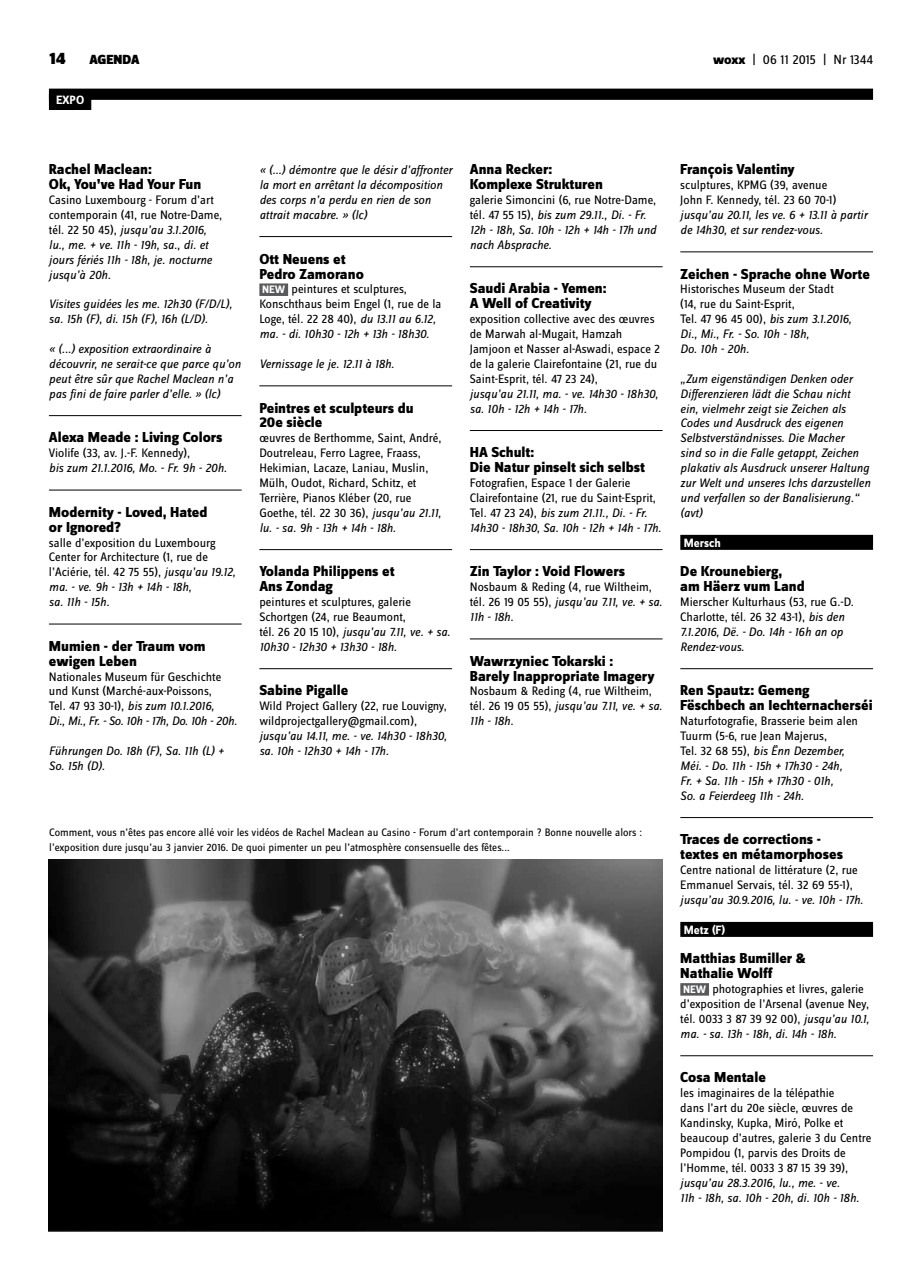
<style>
.page{position:relative;width:922px;height:1276px;background:#fff}
.page>*{position:absolute;margin:0;border:0;box-sizing:border-box;transform-origin:0 0}
.t1{font:900 17.5px "Zine Sans Dis";color:#000}
.t2{font:800 15px/14.9px "Zine Sans Dis";color:#000}
.t3{font:13.75px "Zine Sans Dis";color:#000}
.t4{font:900 13.75px "Zine Sans Dis";color:#000}
.t5{font:12.75px/14.9px "Zine Sans Dis";color:#000}
.t6{font:italic 12.75px/14.9px "Zine Sans Dis";color:#000}
.t7{font:700 12.5px "Zine Sans Dis";color:#fff}
.t8{font:11.25px/14.9px "Zine Sans Dis";color:#000}
.s1{font-weight:800}
.s2{font-style:normal}
.s3{font-style:italic}
.s4{font-weight:700;font-size:11.25px;color:#fff}
</style>
<div class="page">
<hr style="left:49px;top:415px;width:192px;height:1px;background:#000">
<hr style="left:49px;top:490px;width:192px;height:1px;background:#000">
<hr style="left:49px;top:624px;width:192px;height:1px;background:#000">
<hr style="left:259px;top:236px;width:193px;height:1px;background:#000">
<div style="left:259px;top:283px;width:29px;height:13px;background:#58595b"></div>
<hr style="left:259px;top:386px;width:193px;height:1px;background:#000">
<hr style="left:259px;top:549px;width:193px;height:1px;background:#000">
<hr style="left:259px;top:668px;width:193px;height:1px;background:#000">
<hr style="left:469px;top:266px;width:193px;height:1px;background:#000">
<hr style="left:469px;top:430px;width:193px;height:1px;background:#000">
<hr style="left:469px;top:549px;width:193px;height:1px;background:#000">
<hr style="left:469px;top:639px;width:193px;height:1px;background:#000">
<hr style="left:680px;top:252px;width:192px;height:1px;background:#000">
<div style="left:680px;top:535px;width:192px;height:15px;background:#000"></div>
<hr style="left:680px;top:668px;width:192px;height:1px;background:#000">
<hr style="left:680px;top:817px;width:192px;height:1px;background:#000">
<div style="left:680px;top:922px;width:192px;height:15px;background:#000"></div>
<div style="left:680px;top:983px;width:28px;height:12px;background:#58595b"></div>
<hr style="left:680px;top:1055px;width:192px;height:1px;background:#000">
<div style="left:49px;top:89px;width:823px;height:11px;background:#000"></div>
<div style="left:49px;top:94px;width:42px;height:16px;background:#000"></div>
<img style="left:49px;top:859px;width:613px;height:372px">
<h1 class="t1" style="left:50px;top:49px;width:17px">14</h1>
<p class="t4" style="left:89px;top:53px;width:52px">AGENDA</p>
<p class="t3" style="left:712px;top:53px;width:161px"><span class="s1">woxx</span> | 06 11 2015 | Nr 1344</p>
<p class="t7" style="left:56px;top:93px;width:30px">EXPO</p>
<p class="t2" style="left:49px;top:163px;width:154px">Rachel Maclean:<br>Ok, You’ve Had Your Fun</p>
<p class="t6" style="left:49px;top:193px;width:175px"><span class="s2">Casino Luxembourg - Forum d’art contemporain (41, rue Notre-Dame, tél. 22 50 45),</span> jusqu’au 3.1.2016, lu., me. + ve. 11h - 19h, sa., di. et jours fériés 11h - 18h, je. nocturne jusqu’à 20h.</p>
<p class="t6" style="left:49px;top:297px;width:185px">Visites guidées les me. 12h30 (F/D/L), sa. 15h (F), di. 15h (F), 16h (L/D).</p>
<p class="t6" style="left:49px;top:341px;width:193px">« (...) exposition extraordinaire à découvrir, ne serait-ce que parce qu’on peut être sûr que Rachel Maclean n’a pas fini de faire parler d’elle. » (lc)</p>
<p class="t2" style="left:49px;top:431px;width:175px">Alexa Meade : Living Colors</p>
<p class="t5" style="left:49px;top:446px;width:143px">Violife (33, av. J.-F. Kennedy),</p>
<p class="t6" style="left:49px;top:460px;width:179px">bis zum 21.1.2016, Mo. - Fr. 9h - 20h.</p>
<p class="t2" style="left:49px;top:505px;width:160px">Modernity - Loved, Hated or Ignored?</p>
<p class="t5" style="left:49px;top:535px;width:188px">salle d’exposition du Luxembourg<br>Center for Architecture (1, rue de l’Aciérie, tél. 42 75 55), <span class="s3">jusqu’au 19.12, ma. - ve. 9h - 13h + 14h - 18h,<br>sa. 11h - 15h.</span></p>
<p class="t2" style="left:49px;top:639px;width:158px">Mumien - der Traum vom ewigen Leben</p>
<p class="t5" style="left:49px;top:669px;width:190px">Nationales Museum für Geschichte und Kunst (Marché-aux-Poissons,<br>Tel. 47 93 30-1), <span class="s3">bis zum 10.1.2016,<br>Di., Mi., Fr. - So. 10h - 17h, Do. 10h - 20h.</span></p>
<p class="t6" style="left:49px;top:743px;width:176px">Führungen Do. 18h (F), Sa. 11h (L) +<br>So. 15h (D).</p>
<p class="t6" style="left:259px;top:163px;width:194px">« (...) démontre que le désir d’affronter la mort en arrêtant la décomposition des corps n’a perdu en rien de son attrait macabre. » (lc)</p>
<p class="t2" style="left:259px;top:252px;width:106px">Ott Neuens et<br>Pedro Zamorano</p>
<p class="t5" style="left:259px;top:282px;width:183px"><span class="s4">NEW</span> peintures et sculptures, Konschthaus beim Engel (1, rue de la Loge, tél. 22 28 40), <span class="s3">du 13.11 au 6.12, ma. - di. 10h30 - 12h + 13h - 18h30.</span></p>
<p class="t6" style="left:259px;top:356px;width:136px">Vernissage le je. 12.11 à 18h.</p>
<p class="t2" style="left:259px;top:401px;width:156px">Peintres et sculpteurs du<br>20e siècle</p>
<p class="t5" style="left:259px;top:431px;width:184px">œuvres de Berthomme, Saint, André, Doutreleau, Ferro Lagree, Fraass, Hekimian, Lacaze, Laniau, Muslin, Mülh, Oudot, Richard, Schitz, et Terrière, Pianos Kléber (20, rue Goethe, tél. 22 30 36), <span class="s3">jusqu’au 21.11, lu. - sa. 9h - 13h + 14h - 18h.</span></p>
<p class="t2" style="left:259px;top:565px;width:137px">Yolanda Philippens et<br>Ans Zondag</p>
<p class="t5" style="left:259px;top:595px;width:192px">peintures et sculptures, galerie<br>Schortgen (24, rue Beaumont,<br>tél. 26 20 15 10), <span class="s3">jusqu’au 7.11, ve. + sa.<br>10h30 - 12h30 + 13h30 - 18h.</span></p>
<p class="t2" style="left:259px;top:684px;width:90px">Sabine Pigalle</p>
<p class="t5" style="left:259px;top:699px;width:189px">Wild Project Gallery (22, rue Louvigny, wildprojectgallery@gmail.com),</p>
<p class="t6" style="left:259px;top:728px;width:189px">jusqu’au 14.11, me. - ve. 14h30 - 18h30, sa. 10h - 12h30 + 14h - 17h.</p>
<p class="t2" style="left:469px;top:163px;width:134px">Anna Recker:<br>Komplexe Strukturen</p>
<p class="t6" style="left:469px;top:193px;width:188px"><span class="s2">galerie Simoncini (6, rue Notre-Dame, tél. 47 55 15),</span> bis zum 29.11., Di. - Fr.<br>12h - 18h, Sa. 10h - 12h + 14h - 17h und nach Absprache.</p>
<p class="t2" style="left:469px;top:282px;width:138px">Saudi Arabia - Yemen:<br>A Well of Creativity</p>
<p class="t5" style="left:469px;top:312px;width:192px">exposition collective avec des œuvres de Marwah al-Mugait, Hamzah Jamjoon et Nasser al-Aswadi, espace 2 de la galerie Clairefontaine (21, rue du Saint-Esprit, tél. 47 23 24),</p>
<p class="t6" style="left:469px;top:386px;width:190px">jusqu’au 21.11, ma. - ve. 14h30 - 18h30, sa. 10h - 12h + 14h - 17h.</p>
<p class="t2" style="left:469px;top:446px;width:176px">HA Schult:<br>Die Natur pinselt sich selbst</p>
<p class="t5" style="left:469px;top:476px;width:193px">Fotografien, Espace 1 der Galerie Clairefontaine (21, rue du Saint-Esprit, Tel. 47 23 24), <span class="s3">bis zum 21.11., Di. - Fr.<br>14h30 - 18h30, Sa. 10h - 12h + 14h - 17h.</span></p>
<p class="t2" style="left:469px;top:565px;width:157px">Zin Taylor : Void Flowers</p>
<p class="t5" style="left:469px;top:580px;width:194px">Nosbaum &amp; Reding (4, rue Wiltheim, tél. 26 19 05 55), <span class="s3">jusqu’au 7.11, ve. + sa.<br>11h - 18h.</span></p>
<p class="t2" style="left:469px;top:654px;width:186px">Wawrzyniec Tokarski :<br>Barely Inappropriate Imagery</p>
<p class="t5" style="left:469px;top:684px;width:194px">Nosbaum &amp; Reding (4, rue Wiltheim, tél. 26 19 05 55), <span class="s3">jusqu’au 7.11, ve. + sa.<br>11h - 18h.</span></p>
<p class="t8" style="left:49px;top:825px;width:594px">Comment, vous n’êtes pas encore allé voir les vidéos de Rachel Maclean au Casino - Forum d’art contemporain ? Bonne nouvelle alors : l’exposition dure jusqu’au 3 janvier 2016. De quoi pimenter un peu l’atmosphère consensuelle des fêtes...</p>
<p class="t2" style="left:680px;top:163px;width:116px">François Valentiny</p>
<p class="t5" style="left:680px;top:178px;width:158px">sculptures, KPMG (39, avenue<br>John F. Kennedy, tél. 23 60 70-1)</p>
<p class="t6" style="left:680px;top:207px;width:189px">jusqu’au 20.11, les ve. 6 + 13.11 à partir de 14h30, et sur rendez-vous.</p>
<p class="t2" style="left:680px;top:267px;width:191px">Zeichen - Sprache ohne Worte</p>
<p class="t5" style="left:680px;top:282px;width:173px">Historisches Museum der Stadt (14, rue du Saint-Esprit,<br>Tel. 47 96 45 00), <span class="s3">bis zum 3.1.2016,<br>Di., Mi., Fr. - So. 10h - 18h,<br>Do. 10h - 20h.</span></p>
<p class="t6" style="left:680px;top:371px;width:192px">„Zum eigenständigen Denken oder<br>Differenzieren lädt die Schau nicht ein, vielmehr zeigt sie Zeichen als<br>Codes und Ausdruck des eigenen<br>Selbstverständnisses. Die Macher<br>sind so in die Falle getappt, Zeichen plakativ als Ausdruck unserer Haltung zur Welt und unseres Ichs darzustellen und verfallen so der Banalisierung.“ (avt)</p>
<p class="t7" style="left:683px;top:536px;width:38px">Mersch</p>
<p class="t2" style="left:680px;top:565px;width:126px">De Krounebierg, am Häerz vum Land</p>
<p class="t5" style="left:680px;top:595px;width:175px">Mierscher Kulturhaus (53, rue G.-D.<br>Charlotte, tél. 26 32 43-1), <span class="s3">bis den<br>7.1.2016, Dë. - Do. 14h - 16h an op<br>Rendez-vous.</span></p>
<p class="t2" style="left:680px;top:684px;width:194px">Ren Spautz: Gemeng<br>Fëschbech an Iechternacherséi</p>
<p class="t6" style="left:680px;top:713px;width:179px"><span class="s2">Naturfotografie, Brasserie beim alen<br>Tuurm (5-6, rue Jean Majerus,<br>Tel. 32 68 55),</span> bis Ënn Dezember,<br>Méi. - Do. 11h - 15h + 17h30 - 24h,<br>Fr. + Sa. 11h - 15h + 17h30 - 01h,<br>So. a Feierdeeg 11h - 24h.</p>
<p class="t2" style="left:680px;top:833px;width:164px">Traces de corrections - textes en métamorphoses</p>
<p class="t5" style="left:680px;top:863px;width:179px">Centre national de littérature (2, rue<br>Emmanuel Servais, tél. 32 69 55-1),</p>
<p class="t6" style="left:680px;top:892px;width:184px">jusqu’au 30.9.2016, lu. - ve. 10h - 17h.</p>
<p class="t7" style="left:683px;top:923px;width:43px">Metz (F)</p>
<p class="t2" style="left:680px;top:952px;width:127px">Matthias Bumiller &amp;<br>Nathalie Wolff</p>
<p class="t5" style="left:680px;top:982px;width:190px"><span class="s4">NEW</span> photographies et livres, galerie d’exposition de l’Arsenal (avenue Ney, tél. 0033 3 87 39 92 00), <span class="s3">jusqu’au 10.1, ma. - sa. 13h - 18h, di. 14h - 18h.</span></p>
<p class="t2" style="left:680px;top:1071px;width:87px">Cosa Mentale</p>
<p class="t5" style="left:680px;top:1086px;width:192px">les imaginaires de la télépathie<br>dans l’art du 20e siècle, œuvres de Kandinsky, Kupka, Miró, Polke et beaucoup d’autres, galerie 3 du Centre Pompidou (1, parvis des Droits de l’Homme, tél. 0033 3 87 15 39 39),</p>
<p class="t6" style="left:680px;top:1175px;width:180px">jusqu’au 28.3.2016, lu., me. - ve.<br>11h - 18h, sa. 10h - 20h, di. 10h - 18h.</p>
</div>
